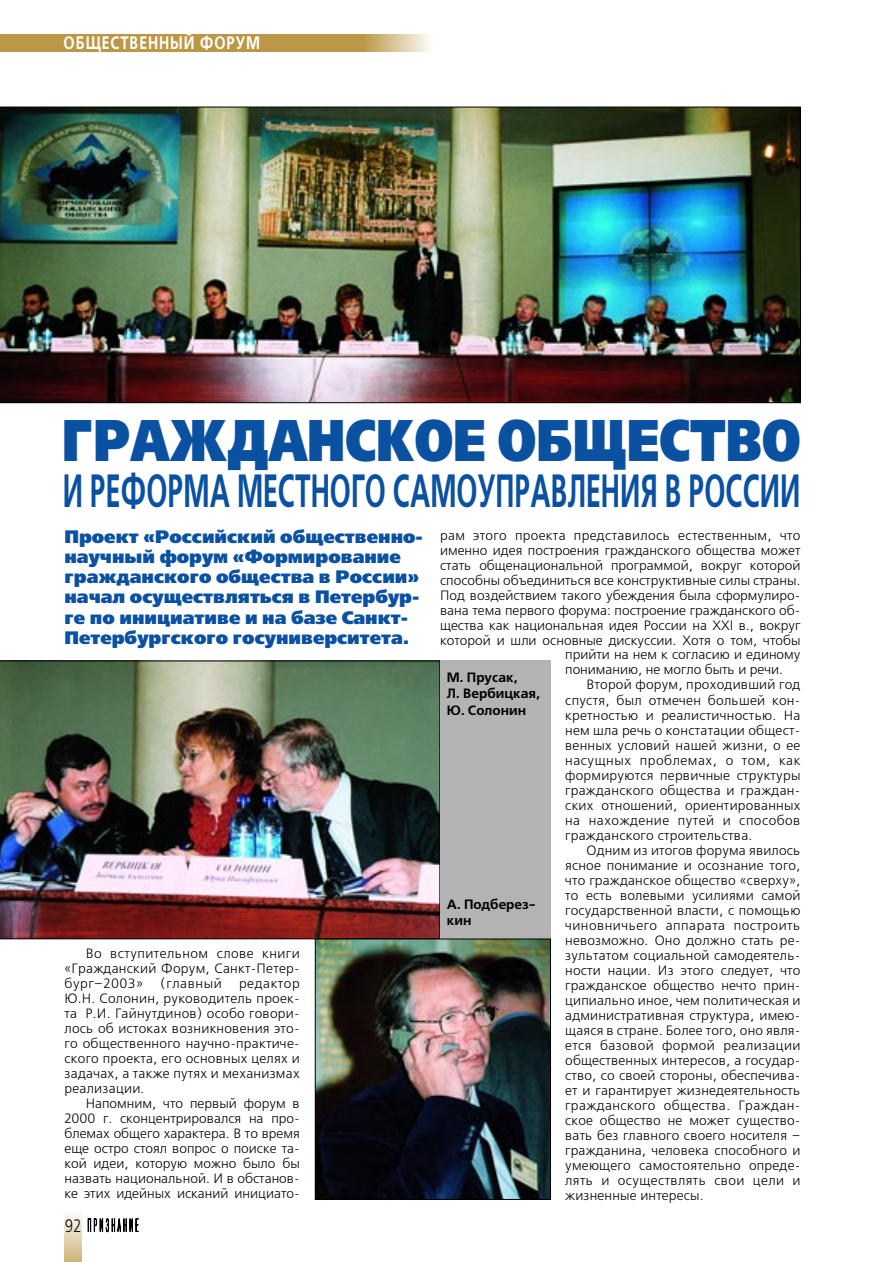
<style>
.page{position:relative;width:893px;height:1262px;background:#fff}
.page>*{position:absolute;margin:0;border:0;box-sizing:border-box;transform-origin:0 0}
.t1{font:58.5px "Free Set Black C";color:#0a51a1;scale:.8 1}
.t2{font:700 46.5px "Free Set C";color:#0a51a1;scale:.58 1}
.t3{font:18px/20.2px "Free Set Black C";color:#0a51a1}
.t4{font:700 18px "Free Set C";letter-spacing:.06em;color:#fff;scale:.8 1}
.t5{font:18px "Free Set C";color:#000;scale:.8 1}
.t6{font:13.5px/15px "Free Set C";letter-spacing:.02em;color:#000;text-align:justify}
.t7{font:13.5px/15px "Free Set C";color:#000}
.t8{font:700 13.5px/16.2px "Free Set C";color:#000}
.t9{font:13.5px "Free Set C";letter-spacing:.04em;color:#000}
</style>
<div class="page">
<svg style="left:364px;top:34px;width:66px;height:17px"></svg>
<div style="left:0;top:34px;width:364px;height:17px;background:#bc9745"></div>
<svg style="left:64px;top:1214px;width:17px;height:48px"></svg>
<svg style="left:88px;top:1218px;width:50px;height:13px"></svg>
<img style="left:0;top:107px;width:800px;height:296px">
<img style="left:0;top:661px;width:440px;height:278px">
<div style="left:440px;top:661px;width:110px;height:278px;background:#b3b3b3"></div>
<img style="left:317px;top:941px;width:231px;height:256px">
<div style="left:315px;top:939px;width:235px;height:260px;border:1px solid #000"></div>
<h3 class="t4" style="left:64px;top:35px;width:247px">ОБЩЕСТВЕННЫЙ ФОРУМ</h3>
<h1 class="t1" style="left:62px;top:415px;width:924px">ГРАЖДАНСКОЕ ОБЩЕСТВО</h1>
<h2 class="t2" style="left:63px;top:471px;width:1273px">И РЕФОРМА МЕСТНОГО САМОУПРАВЛЕНИЯ В РОССИИ</h2>
<h3 class="t3" style="left:64px;top:527px;width:360px">Проект «Российский общественно&shy;научный форум «Формирование гражданского общества в России» начал осуществляться в Петербур&shy;ге по инициативе и на базе Санкт-Петербургского госуниверситета.</h3>
<p class="t8" style="left:447px;top:670px;width:95px">М. Прусак,<br>Л. Вербицкая,<br>Ю. Солонин</p>
<p class="t6" style="left:440px;top:528px;width:362px">рам этого проекта представилось естественным, что именно идея построения гражданского общества может стать общенациональной программой, вокруг которой способны объединиться все конструктивные силы страны.<br>Под воздействием такого убеждения была сформулиро&shy;вана тема первого форума: построение гражданского об&shy;щества как национальная идея России на XXI в., вокруг которой и шли основные дискуссии. Хотя о том, чтобы</p>
<p class="t7" style="left:565px;top:648px;width:237px">прийти на нем к согласию и единому пониманию, не могло быть и речи.</p>
<p class="t6" style="left:565px;top:678px;width:237px;text-indent:21px">Второй форум, проходивший год спустя, был отмечен большей кон&shy;кретностью и реалистичностью. На нем шла речь о констатации общест&shy;венных условий нашей жизни, о ее насущных проблемах, о том, как формируются первичные структуры гражданского общества и граждан&shy;ских отношений, ориентированных на нахождение путей и способов гражданского строительства.</p>
<p class="t6" style="left:565px;top:843px;width:237px;text-indent:21px">Одним из итогов форума явилось ясное понимание и осознание того, что гражданское общество «сверху», то есть волевыми усилиями самой государственной власти, с помощью чиновничьего аппарата построить невозможно. Оно должно стать ре&shy;зультатом социальной самодеятель&shy;ности нации. Из этого следует, что гражданское общество нечто прин&shy;ципиально иное, чем политическая и административная структура, имею&shy;щаяся в стране. Более того, оно явля&shy;ется базовой формой реализации общественных интересов, а государ&shy;ство, со своей стороны, обеспечива&shy;ет и гарантирует жизнедеятельность гражданского общества. Граждан&shy;ское общество не может существо&shy;вать без главного своего носителя – гражданина, человека способного и умеющего самостоятельно опреде&shy;лять и осуществлять свои цели и жизненные интересы.</p>
<p class="t8" style="left:447px;top:896px;width:90px">А. Подберез&shy;кин</p>
<p class="t6" style="left:64px;top:946px;width:237px;text-indent:21px">Во вступительном слове книги «Гражданский Форум, Санкт-Петер&shy;бург–2003»</p>
<p class="t9" style="left:160px;top:977px;width:63px">(главный</p>
<p class="t6" style="left:64px;top:976px;width:237px;text-indent:174px">редактор Ю.Н. Солонин, руководитель проек&shy;та Р.И. Гайнутдинов) особо говори&shy;лось об истоках возникновения это&shy;го общественного научно-практиче&shy;ского проекта, его основных целях и задачах, а также путях и механизмах реализации.</p>
<p class="t6" style="left:64px;top:1096px;width:237px;text-indent:21px">Напомним, что первый форум в 2000 г. сконцентрировался на про&shy;блемах общего характера. В то время еще остро стоял вопрос о поиске та&shy;кой идеи, которую можно было бы назвать национальной. И в обстанов&shy;ке этих идейных исканий инициато-</p>
<h3 class="t5" style="left:65px;top:1217px;width:21px">92</h3>
</div>
